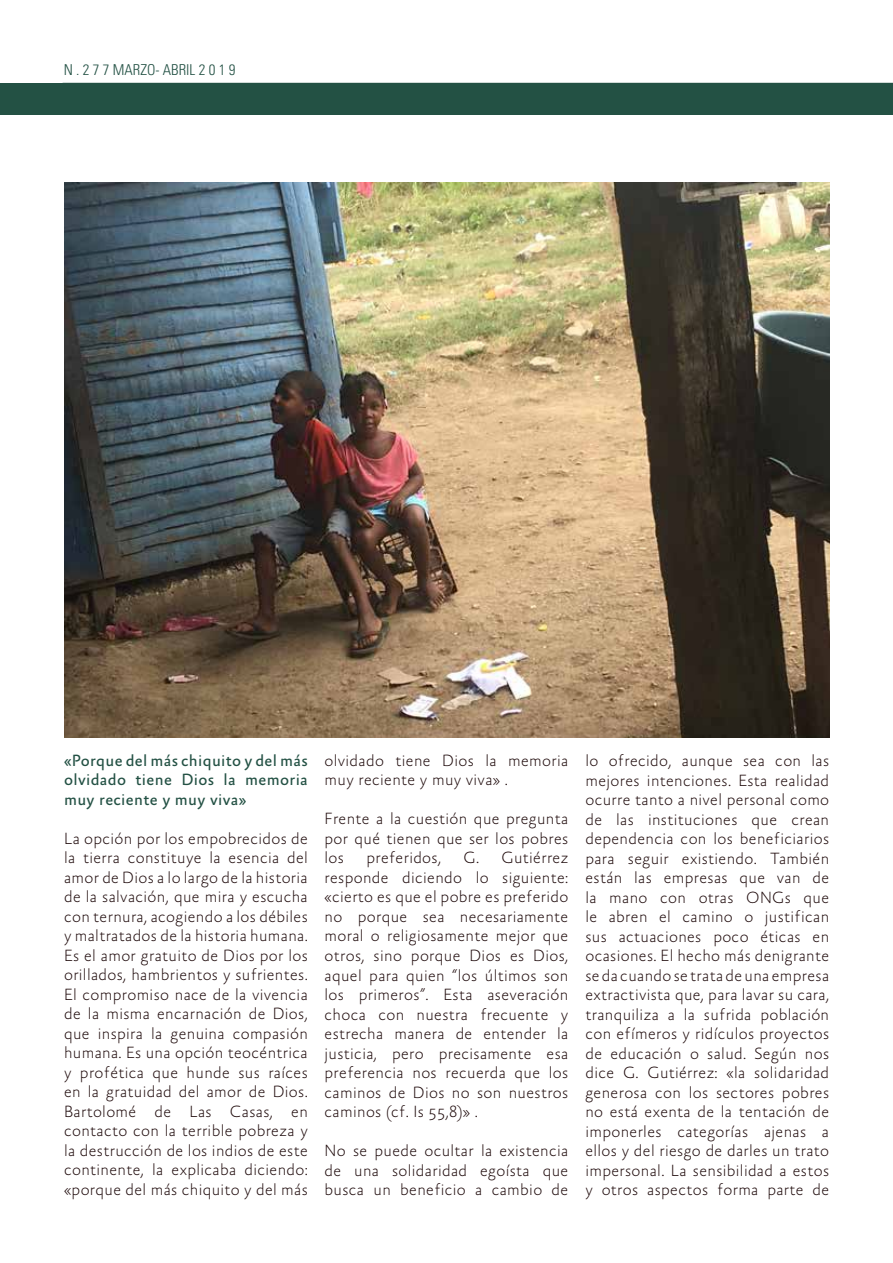
<style>
.page{position:relative;width:893px;height:1263px;background:#fff}
.page>*{position:absolute;margin:0;border:0;box-sizing:border-box;transform-origin:0 0}
.t1{font:100 16.5px/19.5px "Absara Sans";letter-spacing:.02em;color:#1d0809;text-align:justify}
.t2{font:16.5px/19.5px "Absara Sans";letter-spacing:.02em;color:#235144;text-align:justify}
.t3{font:300 condensed 15px "Univers LT Std";color:#235144}
</style>
<div class="page">
<div style="left:0;top:83px;width:893px;height:16px;background:#235144"></div>
<div style="left:0;top:98px;width:893px;height:17px;background:#235144"></div>
<img style="left:65px;top:183px;width:764px;height:555px">
<p class="t3" style="left:64px;top:61px;width:173px">N . 2 7 7 MARZO- ABRIL 2 0 1 9</p>
<p class="t2" style="left:64px;top:751px;width:245px">«Porque del más chiquito y del más olvidado tiene Dios la memoria muy reciente y muy viva»</p>
<p class="t1" style="left:64px;top:829px;width:245px">La opción por los empobrecidos de la tierra constituye la esencia del amor de Dios a lo largo de la historia de la salvación, que mira y escucha con ternura, acogiendo a los débiles y maltratados de la historia humana.<br>Es el amor gratuito de Dios por los orillados, hambrientos y sufrientes.<br>El compromiso nace de la vivencia de la misma encarnación de Dios, que inspira la genuina compasión humana. Es una opción teocéntrica y profética que hunde sus raíces en la gratuidad del amor de Dios.<br>Bartolomé de Las Casas, en contacto con la terrible pobreza y la destrucción de los indios de este continente, la explicaba diciendo: «porque del más chiquito y del más</p>
<p class="t1" style="left:325px;top:751px;width:245px">olvidado tiene Dios la memoria muy reciente y muy viva» .</p>
<p class="t1" style="left:325px;top:810px;width:245px">Frente a la cuestión que pregunta por qué tienen que ser los pobres los</p>
<p class="t1" style="left:366px;top:849px;width:76px">preferidos,</p>
<p class="t1" style="left:325px;top:849px;width:245px;text-indent:139px">G. Gutiérrez responde diciendo lo siguiente: «cierto es que el pobre es preferido no porque sea necesariamente moral o religiosamente mejor que otros, sino porque Dios es Dios, aquel para quien “los últimos son los primeros”. Esta aseveración choca con nuestra frecuente y estrecha manera de entender la justicia, pero precisamente esa preferencia nos recuerda que los caminos de Dios no son nuestros caminos (cf. Is 55,8)» .</p>
<p class="t1" style="left:325px;top:1141px;width:245px">No se puede ocultar la existencia de una solidaridad egoísta que busca un beneficio a cambio de</p>
<p class="t1" style="left:585px;top:751px;width:245px">lo ofrecido, aunque sea con las mejores intenciones. Esta realidad ocurre tanto a nivel personal como de las instituciones que crean dependencia con los beneficiarios para seguir existiendo. También están las empresas que van de la mano con otras ONGs que le abren el camino o justifican sus actuaciones poco éticas en ocasiones. El hecho más denigrante se da cuando se trata de una empresa extractivista que, para lavar su cara, tranquiliza a la sufrida población con efímeros y ridículos proyectos de educación o salud. Según nos dice G. Gutiérrez: «la solidaridad generosa con los sectores pobres no está exenta de la tentación de imponerles categorías ajenas a ellos y del riesgo de darles un trato impersonal. La sensibilidad a estos y otros aspectos forma parte de</p>
</div>
